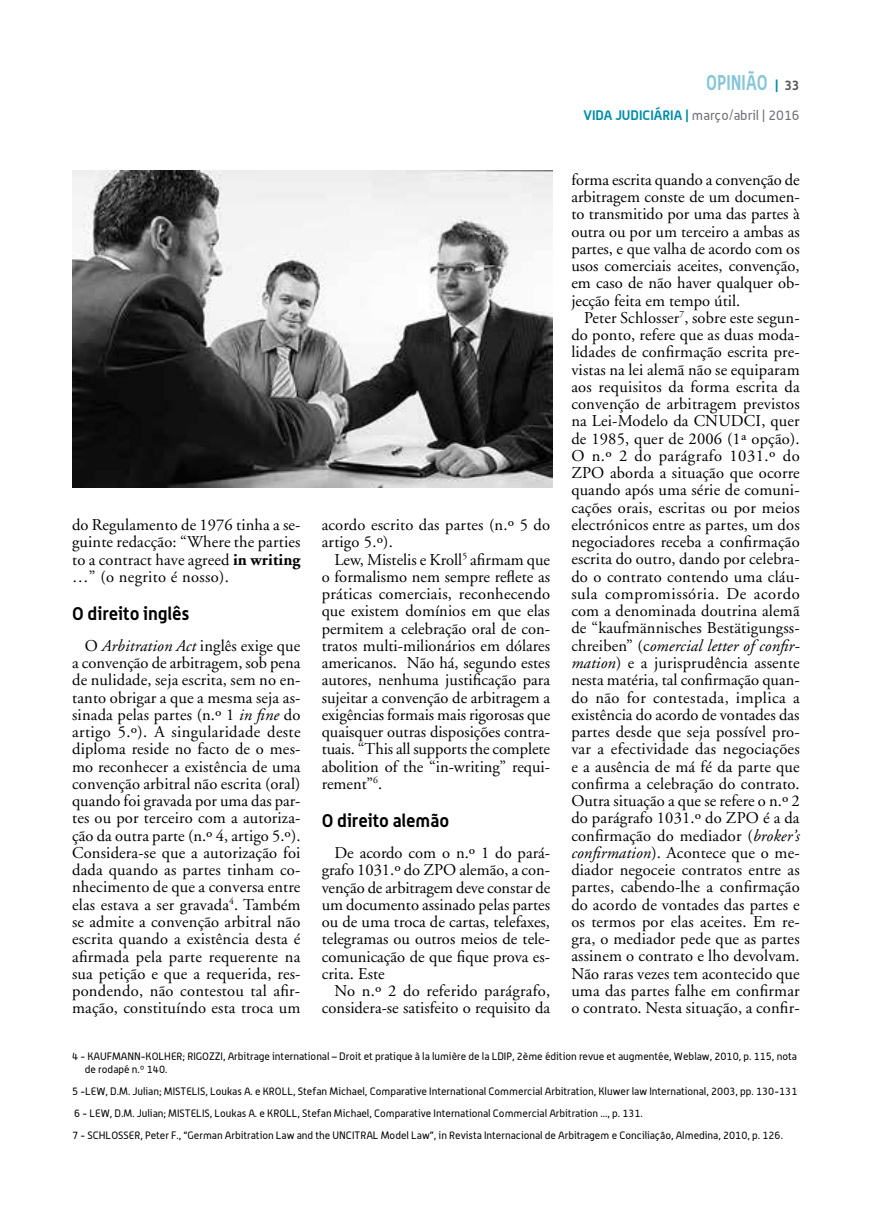
<style>
.page{position:relative;width:872px;height:1221px;background:#fff}
.page>*{position:absolute;margin:0;border:0;box-sizing:border-box;transform-origin:0 0}
.t1{font:700 21px "Alwyn";letter-spacing:.005em;color:#85c6d7;scale:.8 1}
.t2{font:700 18px "Alwyn";color:#000}
.t3{font:16.5px/17.2px "Adobe Garamond";letter-spacing:.005em;color:#000;text-align:justify}
.t4{font:13.5px "Alwyn";color:#6d6e71}
.t5{font:10.5px/22px "Alwyn";color:#000}
.s1{font-size:13.5px;color:#008da8}
.s2{font-size:13.5px;color:#58595b}
.s3{font-weight:700;color:#008da8}
.s4{font-style:italic}
.s5{font-weight:700}
</style>
<div class="page">
<img style="left:72px;top:170px;width:480px;height:317px">
<p class="t1" style="left:706px;top:70px;width:118px">OPINIÃO <span class="s1">|</span> <span class="s2">33</span></p>
<p class="t4" style="left:583px;top:107px;width:218px"><span class="s3">VIDA JUDICIÁRIA |</span> março/abril | 2016</p>
<p class="t3" style="left:571px;top:171px;width:230px">forma escrita quando a convenção de arbitragem conste de um documen&shy;to transmitido por uma das partes à outra ou por um terceiro a ambas as partes, e que valha de acordo com os usos comerciais aceites, convenção, em caso de não haver qualquer ob&shy;jecção feita em tempo útil.</p>
<p class="t3" style="left:571px;top:309px;width:230px;text-indent:13px">Peter Schlosser<sup>7</sup>, sobre este segun&shy;do ponto, refere que as duas moda&shy;lidades de confirmação escrita pre&shy;vistas na lei alemã não se equiparam aos requisitos da forma escrita da convenção de arbitragem previstos na Lei-Modelo da CNUDCI, quer de 1985, quer de 2006 (1ª opção).<br>O n.º 2 do parágrafo 1031.º do ZPO aborda a situação que ocorre quando após uma série de comuni&shy;cações orais, escritas ou por meios electrónicos entre as partes, um dos negociadores receba a confirmação escrita do outro, dando por celebra&shy;do o contrato contendo uma cláu&shy;sula compromissória. De acordo com a denominada doutrina alemã de “kaufmännisches Bestätigungss&shy;chreiben” (c<span class="s4">omercial letter of confir&shy;mation</span>) e a jurisprudência assente nesta matéria, tal confirmação quan&shy;do não for contestada, implica a existência do acordo de vontades das partes desde que seja possível pro&shy;var a efectividade das negociações e a ausência de má fé da parte que confirma a celebração do contrato.<br>Outra situação a que se refere o n.º 2 do parágrafo 1031.º do ZPO é a da confirmação do mediador (<span class="s4">broker’s confirmation</span>). Acontece que o me&shy;diador negoceie contratos entre as partes, cabendo-lhe a confirmação do acordo de vontades das partes e os termos por elas aceites. Em re&shy;gra, o mediador pede que as partes assinem o contrato e lho devolvam.<br>Não raras vezes tem acontecido que uma das partes falhe em confirmar o contrato. Nesta situação, a confir-</p>
<p class="t5" style="left:85px;top:1048px;width:713px;line-height:13.5px;text-indent:-13px">4 - KAUFMANN-KOLHER; RIGOZZI, Arbitrage international – Droit et pratique à la lumière de la LDIP, 2ème édition revue et augmentée, Weblaw, 2010, p. 115, nota de rodapé n.º 140.</p>
<p class="t5" style="left:72px;top:1080px;width:727px">5 -LEW, D.M. Julian; MISTELIS, Loukas A. e KROLL, Stefan Michael, Comparative International Commercial Arbitration, Kluwer law International, 2003, pp. 130-131<br>6 - LEW, D.M. Julian; MISTELIS, Loukas A. e KROLL, Stefan Michael, Comparative International Commercial Arbitration ..., p. 131.<br>7 - SCHLOSSER, Peter F., “German Arbitration Law and the UNCITRAL Model Law”, in Revista Internacional de Arbitragem e Conciliação, Almedina, 2010, p. 126.</p>
<p class="t3" style="left:322px;top:516px;width:230px">acordo escrito das partes (n.º 5 do artigo 5.º).</p>
<p class="t3" style="left:322px;top:551px;width:230px;text-indent:13px">Lew, Mistelis e Kroll<sup>5</sup> afirmam que o formalismo nem sempre reflete as práticas comerciais, reconhecendo que existem domínios em que elas permitem a celebração oral de con&shy;tratos multi-milionários em dólares americanos. Não há, segundo estes autores, nenhuma justificação para sujeitar a convenção de arbitragem a exigências formais mais rigorosas que quaisquer outras disposições contra&shy;tuais. “This all supports the complete abolition of the “in-writing” requi&shy;rement”<sup>6</sup>.</p>
<p class="t2" style="left:322px;top:809px;width:129px">O direito alemão</p>
<p class="t3" style="left:322px;top:844px;width:230px;text-indent:13px">De acordo com o n.º 1 do pará&shy;grafo 1031.º do ZPO alemão, a con&shy;venção de arbitragem deve constar de um documento assinado pelas partes ou de uma troca de cartas, telefaxes, telegramas ou outros meios de tele&shy;comunicação de que fique prova es&shy;crita. Este</p>
<p class="t3" style="left:322px;top:982px;width:230px;text-align:right">No n.º 2 do referido parágrafo, considera-se satisfeito o requisito da</p>
<p class="t3" style="left:72px;top:516px;width:230px">do Regulamento de 1976 tinha a se&shy;guinte redacção: “Where the parties to a contract have agreed <span class="s5">in writing </span>…” (o negrito é nosso).</p>
<p class="t2" style="left:72px;top:602px;width:119px">O direito inglês</p>
<p class="t3" style="left:72px;top:637px;width:230px;text-indent:13px">O <span class="s4">Arbitration Act</span> inglês exige que a convenção de arbitragem, sob pena de nulidade, seja escrita, sem no en&shy;tanto obrigar a que a mesma seja as&shy;sinada pelas partes (n.º 1 <span class="s4">in fine</span> do artigo 5.º). A singularidade deste diploma reside no facto de o mes&shy;mo reconhecer a existência de uma convenção arbitral não escrita (oral) quando foi gravada por uma das par&shy;tes ou por terceiro com a autoriza&shy;ção da outra parte (n.º 4, artigo 5.º).<br>Considera-se que a autorização foi dada quando as partes tinham co&shy;nhecimento de que a conversa entre elas estava a ser gravada<sup>4</sup>. Também se admite a convenção arbitral não escrita quando a existência desta é afirmada pela parte requerente na sua petição e que a requerida, res&shy;pondendo, não contestou tal afir&shy;mação, constituíndo esta troca um</p>
</div>
